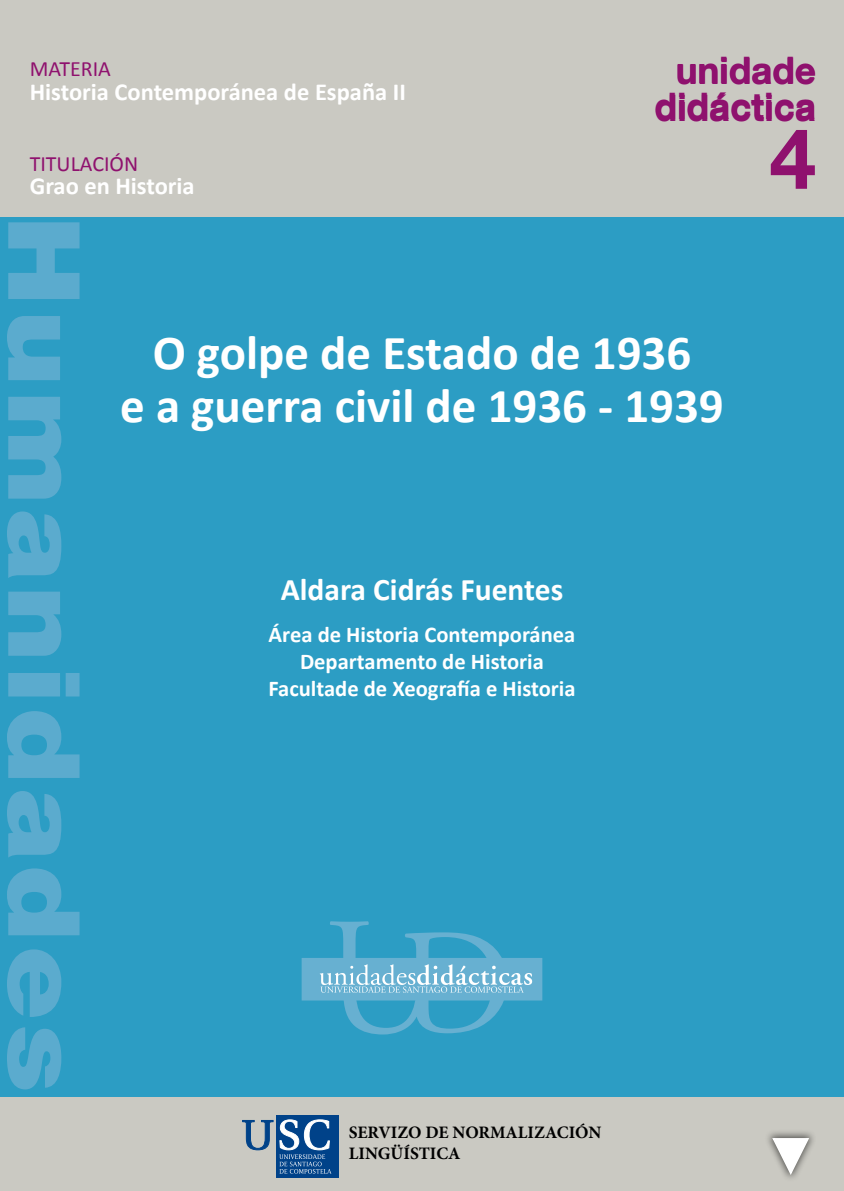
<style>
.page{position:relative;width:844px;height:1191px;background:#fff}
.page>*{position:absolute;margin:0;border:0;box-sizing:border-box;transform-origin:0 0}
.t1{font:900 99.75px "Helvetica Neue";letter-spacing:.035em;color:#5babce;scale:1.19 1}
.t2{font:700 84px "Helvetica Neue";color:#8f116e}
.TITULO{font:700 49px/52.5px "Calibri";color:#fff;text-align:center}
.t3{font:700 36.75px/36.2px "Helvetica Neue";color:#8f116e;text-align:center}
.AUTORES{font:700 31.5px "Calibri";color:#fff}
.t4{font:700 24.5px "Calibri";color:#fff}
.DPTO__FAC_etc{font:700 22.57px/27.1px "Calibri";color:#fff;text-align:center}
.t5{font:21.88px "Calibri";color:#8f116e}
.t6{font:700 17.5px/21px "Minion Pro";color:#000}
</style>
<div class="page">
<div style="left:0;top:0;width:843px;height:1191px;background:#cac9c2"></div>
<div style="left:0;top:217px;width:843px;height:880px;background:#2c9dc4"></div>
<div style="left:302px;top:958px;width:239px;height:42px;background:#67b0d1"></div>
<div style="left:302px;top:958px;width:240px;height:42px;border:1px solid #67b0d1"></div>
<svg style="left:320px;top:921px;width:212px;height:113px"></svg>
<div style="left:276px;top:1115px;width:63px;height:62px;background:#004289"></div>
<svg style="left:242px;top:1120px;width:31px;height:30px"></svg>
<svg style="left:279px;top:1119px;width:52px;height:54px"></svg>
<div style="left:764px;top:1129px;width:52px;height:52px;background:#000;opacity:.6"></div>
<svg style="left:770px;top:1137px;width:40px;height:38px"></svg>
<p class="t5" style="left:30px;top:55px;width:83px">MATERIA</p>
<p class="t4" style="left:30px;top:77px;width:377px">Historia Contemporánea de España II</p>
<p class="t5" style="left:30px;top:150px;width:110px">TITULACIÓN</p>
<p class="t4" style="left:30px;top:170px;width:166px">Grao en Historia</p>
<p class="t3" style="left:654px;top:51px;width:163px">unidade didáctica</p>
<p class="t2" style="left:769px;top:107px;width:48px">4</p>
<p class="t1" style="left:103px;top:215px;width:738px;rotate:90deg">Humanidades</p>
<p class="TITULO" style="left:120px;top:327px;width:605px">O golpe de Estado de 1936<br>e a guerra civil de 1936 - 1939</p>
<p class="AUTORES" style="left:281px;top:569px;width:284px">Aldara Cidrás Fuentes</p>
<p class="DPTO__FAC_etc" style="left:268px;top:621px;width:308px">Área de Historia Contemporánea<br>Departamento de Historia<br>Facultade de Xeografía e Historia</p>
<p class="t6" style="left:349px;top:1123px;width:254px">SERVIZO DE NORMALIZACIÓN<br>LINGÜÍSTICA</p>
</div>
